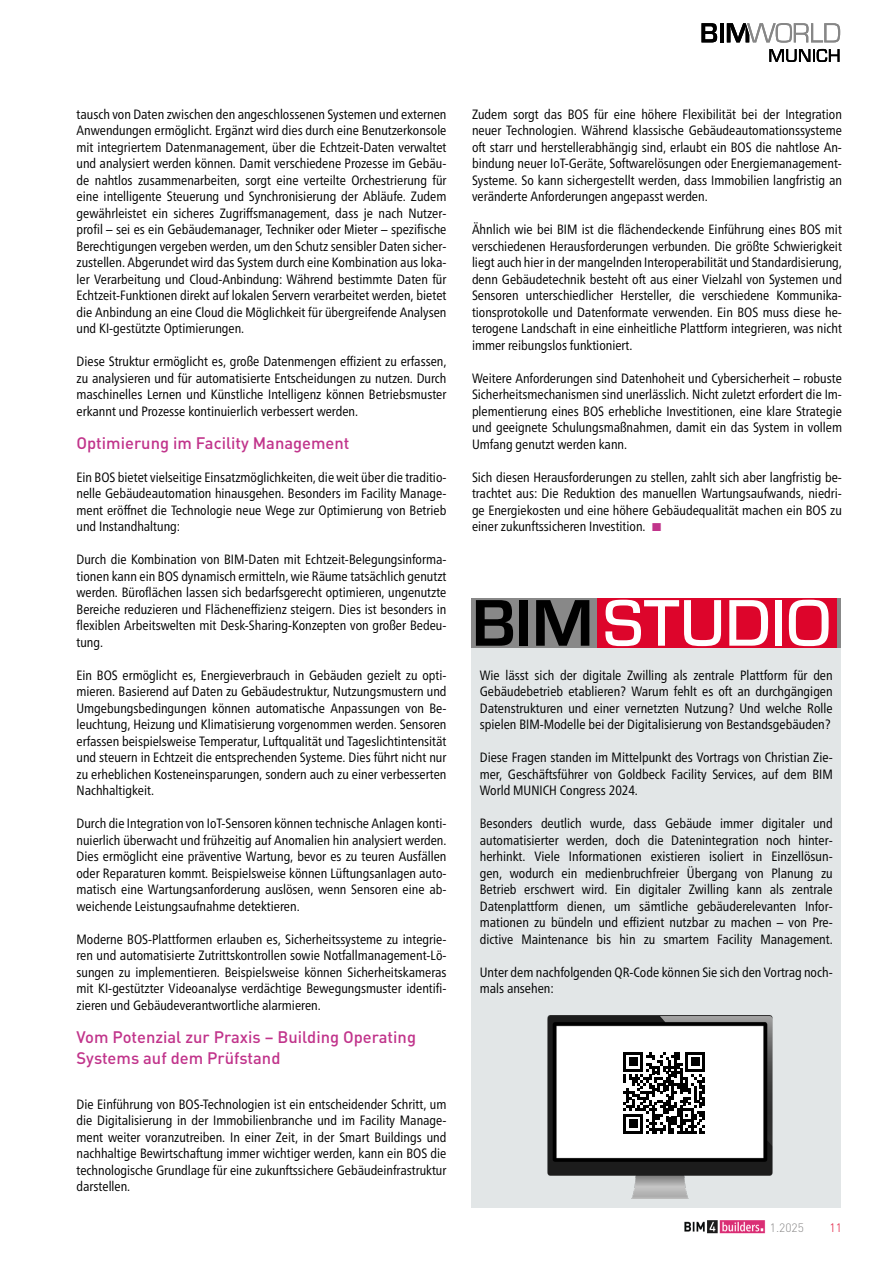
<style>
.page{position:relative;width:893px;height:1263px;background:#fff}
.page>*{position:absolute;margin:0;border:0;box-sizing:border-box;transform-origin:0 0}
.t1{font:500 16.5px/21px "DIN Pro";color:#c1348b}
.t2{font:condensed 13.5px/16.5px "Frutiger Neue LT Pro";color:#000;text-align:justify}
.t3{font:300 12px "DIN Pro";color:#888787}
.t4{font:300 12px "DIN Pro";color:#de092f}
.s1{color:#c1348b}
</style>
<div class="page">
<div style="left:471px;top:648px;width:370px;height:560px;background:#e2e6e7"></div>
<img style="left:547px;top:1016px;width:226px;height:182px">
<svg style="left:623px;top:1052px;width:82px;height:81px;background:#727272"></svg>
<div style="left:471px;top:598px;width:370px;height:50px;background:#888"></div>
<div style="left:597px;top:598px;width:240px;height:50px;background:#dd052b"></div>
<svg style="left:476px;top:600px;width:37px;height:46px"></svg>
<div style="left:519px;top:600px;width:9px;height:46px;background:#000"></div>
<svg style="left:536px;top:600px;width:53px;height:46px"></svg>
<svg style="left:605px;top:600px;width:116px;height:46px"></svg>
<svg style="left:729px;top:600px;width:39px;height:46px"></svg>
<div style="left:775px;top:600px;width:7px;height:46px;background:#fff"></div>
<svg style="left:789px;top:600px;width:40px;height:46px"></svg>
<img style="left:684px;top:1220px;width:82px;height:13px">
<svg style="left:701px;top:23px;width:16px;height:19px"></svg>
<hr style="left:720px;top:23px;width:3px;height:19px;background:#000">
<svg style="left:727px;top:23px;width:113px;height:20px"></svg>
<svg style="left:769px;top:49px;width:70px;height:13px"></svg>
<p class="t2" style="left:77px;top:106px;width:371px">tausch von Daten zwischen den angeschlossenen Systemen und externen Anwendungen ermöglicht. Ergänzt wird dies durch eine Benutzerkonsole mit integriertem Datenmanagement, über die Echtzeit-Daten verwaltet und analysiert werden können. Damit verschiedene Prozesse im Gebäu&shy;de nahtlos zusammenarbeiten, sorgt eine verteilte Orchestrierung für eine intelligente Steuerung und Synchronisierung der Abläufe. Zudem gewährleistet ein sicheres Zugriffsmanagement, dass je nach Nutzer&shy;profil – sei es ein Gebäudemanager, Techniker oder Mieter – spezifische Berechtigungen vergeben werden, um den Schutz sensibler Daten sicher&shy;zustellen. Abgerundet wird das System durch eine Kombination aus loka&shy;ler Verarbeitung und Cloud-Anbindung: Während bestimmte Daten für Echtzeit-Funktionen direkt auf lokalen Servern verarbeitet werden, bietet die Anbindung an eine Cloud die Möglichkeit für übergreifende Analysen und KI-gestützte Optimierungen.</p>
<p class="t2" style="left:77px;top:353px;width:371px">Diese Struktur ermöglicht es, große Datenmengen effizient zu erfassen, zu analysieren und für automatisierte Entscheidungen zu nutzen. Durch maschinelles Lernen und Künstliche Intelligenz können Betriebsmuster erkannt und Prozesse kontinuierlich verbessert werden.</p>
<p class="t1" style="left:77px;top:432px;width:274px">Optimierung im Facility Management</p>
<p class="t2" style="left:77px;top:469px;width:371px">Ein BOS bietet vielseitige Einsatzmöglichkeiten, die weit über die traditio&shy;nelle Gebäudeautomation hinausgehen. Besonders im Facility Manage&shy;ment eröffnet die Technologie neue Wege zur Optimierung von Betrieb und Instandhaltung:</p>
<p class="t2" style="left:77px;top:551px;width:371px">Durch die Kombination von BIM-Daten mit Echtzeit-Belegungsinforma&shy;tionen kann ein BOS dynamisch ermitteln, wie Räume tatsächlich genutzt werden. Büroflächen lassen sich bedarfsgerecht optimieren, ungenutzte Bereiche reduzieren und Flächeneffizienz steigern. Dies ist besonders in flexiblen Arbeitswelten mit Desk-Sharing-Konzepten von großer Bedeu&shy;tung.</p>
<p class="t2" style="left:77px;top:666px;width:371px">Ein BOS ermöglicht es, Energieverbrauch in Gebäuden gezielt zu opti&shy;mieren. Basierend auf Daten zu Gebäudestruktur, Nutzungsmustern und Umgebungsbedingungen können automatische Anpassungen von Be&shy;leuchtung, Heizung und Klimatisierung vorgenommen werden. Sensoren erfassen beispielsweise Temperatur, Luftqualität und Tageslichtintensität und steuern in Echtzeit die entsprechenden Systeme. Dies führt nicht nur zu erheblichen Kosteneinsparungen, sondern auch zu einer verbesserten Nachhaltigkeit.</p>
<p class="t2" style="left:77px;top:815px;width:371px">Durch die Integration von IoT-Sensoren können technische Anlagen konti&shy;nuierlich überwacht und frühzeitig auf Anomalien hin analysiert werden.<br>Dies ermöglicht eine präventive Wartung, bevor es zu teuren Ausfällen oder Reparaturen kommt. Beispielsweise können Lüftungsanlagen auto&shy;matisch eine Wartungsanforderung auslösen, wenn Sensoren eine ab&shy;weichende Leistungsaufnahme detektieren.</p>
<p class="t2" style="left:77px;top:930px;width:371px">Moderne BOS-Plattformen erlauben es, Sicherheitssysteme zu integrie&shy;ren und automatisierte Zutrittskontrollen sowie Notfallmanagement-Lö&shy;sungen zu implementieren. Beispielsweise können Sicherheitskameras mit KI-gestützter Videoanalyse verdächtige Bewegungsmuster identifi&shy;zieren und Gebäudeverantwortliche alarmieren.</p>
<p class="t1" style="left:77px;top:1026px;width:341px">Vom Potenzial zur Praxis – Building Operating<br>Systems auf dem Prüfstand</p>
<p class="t2" style="left:77px;top:1096px;width:371px">Die Einführung von BOS-Technologien ist ein entscheidender Schritt, um die Digitalisierung in der Immobilienbranche und im Facility Manage&shy;ment weiter voranzutreiben. In einer Zeit, in der Smart Buildings und nachhaltige Bewirtschaftung immer wichtiger werden, kann ein BOS die technologische Grundlage für eine zukunftssichere Gebäudeinfrastruktur darstellen.</p>
<p class="t2" style="left:472px;top:106px;width:371px">Zudem sorgt das BOS für eine höhere Flexibilität bei der Integration neuer Technologien. Während klassische Gebäudeautomationssysteme oft starr und herstellerabhängig sind, erlaubt ein BOS die nahtlose An&shy;bindung neuer IoT-Geräte, Softwarelösungen oder Energiemanagement-Systeme. So kann sichergestellt werden, dass Immobilien langfristig an veränderte Anforderungen angepasst werden.</p>
<p class="t2" style="left:472px;top:221px;width:371px">Ähnlich wie bei BIM ist die flächendeckende Einführung eines BOS mit verschiedenen Herausforderungen verbunden. Die größte Schwierigkeit liegt auch hier in der mangelnden Interoperabilität und Standardisierung, denn Gebäudetechnik besteht oft aus einer Vielzahl von Systemen und Sensoren unterschiedlicher Hersteller, die verschiedene Kommunika&shy;tionsprotokolle und Datenformate verwenden. Ein BOS muss diese he&shy;terogene Landschaft in eine einheitliche Plattform integrieren, was nicht immer reibungslos funktioniert.</p>
<p class="t2" style="left:472px;top:369px;width:371px">Weitere Anforderungen sind Datenhoheit und Cybersicherheit – robuste Sicherheitsmechanismen sind unerlässlich. Nicht zuletzt erfordert die Im&shy;plementierung eines BOS erhebliche Investitionen, eine klare Strategie und geeignete Schulungsmaßnahmen, damit ein das System in vollem Umfang genutzt werden kann.</p>
<p class="t2" style="left:472px;top:468px;width:371px">Sich diesen Herausforderungen zu stellen, zahlt sich aber langfristig be&shy;trachtet aus: Die Reduktion des manuellen Wartungsaufwands, niedri&shy;ge Energiekosten und eine höhere Gebäudequalität machen ein BOS zu einer zukunftssicheren Investition. <span class="s1">■</span></p>
<p class="t2" style="left:480px;top:667px;width:354px">Wie lässt sich der digitale Zwilling als zentrale Plattform für den Gebäudebetrieb etablieren? Warum fehlt es oft an durchgängigen Datenstrukturen und einer vernetzten Nutzung? Und welche Rolle spielen BIM-Modelle bei der Digitalisierung von Bestandsgebäuden?</p>
<p class="t2" style="left:480px;top:749px;width:354px">Diese Fragen standen im Mittelpunkt des Vortrags von Christian Zie&shy;mer, Geschäftsführer von Goldbeck Facility Services, auf dem BIM World MUNICH Congress 2024.</p>
<p class="t2" style="left:480px;top:815px;width:354px">Besonders deutlich wurde, dass Gebäude immer digitaler und automatisierter werden, doch die Datenintegration noch hinter&shy;herhinkt. Viele Informationen existieren isoliert in Einzellösun&shy;gen, wodurch ein medienbruchfreier Übergang von Planung zu Betrieb erschwert wird. Ein digitaler Zwilling kann als zentrale Datenplattform dienen, um sämtliche gebäuderelevanten Infor&shy;mationen zu bündeln und effizient nutzbar zu machen – von Pre&shy;dictive Maintenance bis hin zu smartem Facility Management.</p>
<p class="t2" style="left:480px;top:963px;width:354px">Unter dem nachfolgenden QR-Code können Sie sich den Vortrag noch&shy;mals ansehen:</p>
<p class="t3" style="left:770px;top:1220px;width:36px">1.2025</p>
<p class="t4" style="left:830px;top:1220px;width:14px">11</p>
</div>
